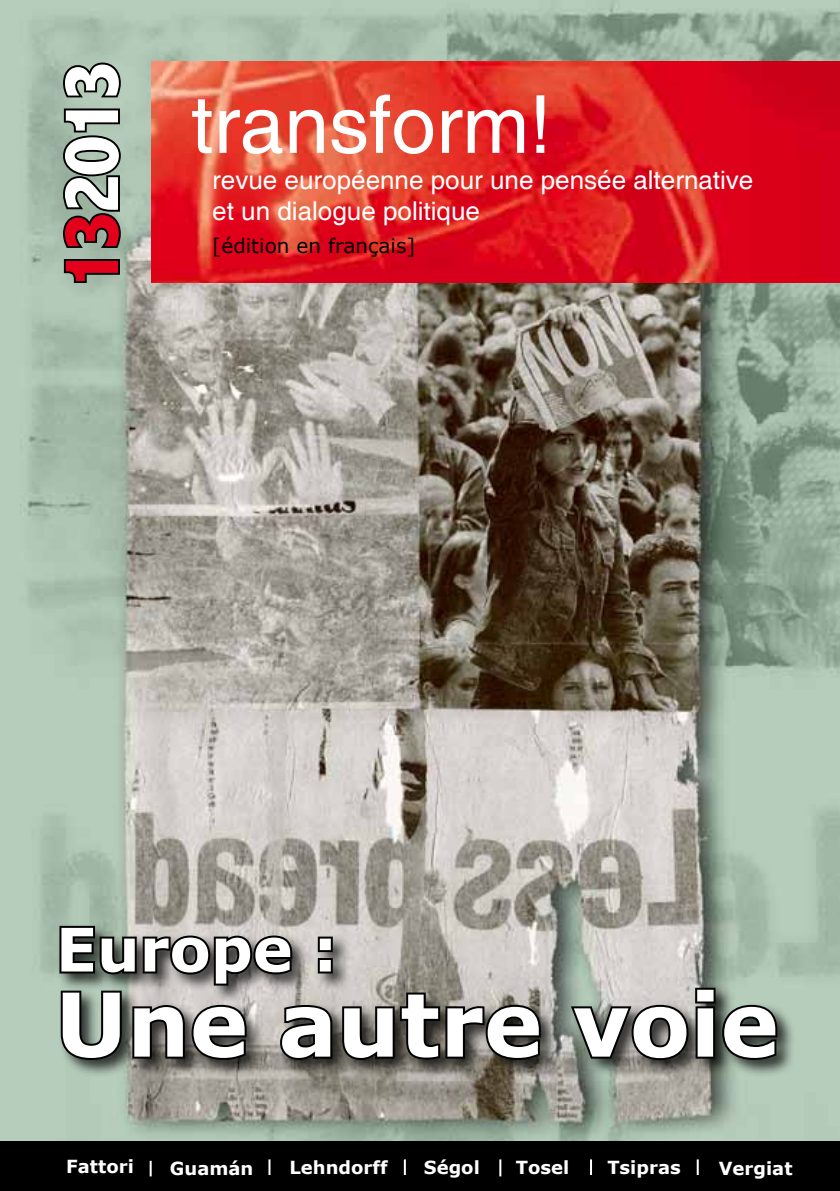
<style>
.page{position:relative;width:840px;height:1191px;background:#fff}
.page>*{position:absolute;margin:0;border:0;box-sizing:border-box;transform-origin:0 0}
.t1{font:700 88px "Verdana";color:#fff}
.t2{font:80px "Helvetica";color:#fff}
.t3{font:800 condensed 80px "Abadi";letter-spacing:-.04em;color:#fff}
.t4{font:700 60px "Verdana";color:#fff}
.t5{font:26px/31.2px "Helvetica";color:#fff}
.t6{font:20px "Verdana";color:#000}
.t7{font:700 18px "Verdana";color:#fff}
.s1{color:#e2001a}
</style>
<div class="page">
<div style="left:0;top:1141px;width:839px;height:50px;background:#000"></div>
<img style="left:0;top:0;width:839px;height:1141px">
<svg style="left:62px;top:257px;width:60px;height:28px;background:#707f73"></svg>
<svg style="left:60px;top:107px;width:63px;height:144px;background:#6d7c70"></svg>
<svg style="left:60px;top:61px;width:63px;height:40px;background:#76867a"></svg>
<div style="left:58px;top:984px;width:737px;height:94px;background:#000;opacity:.75"></div>
<svg style="left:340px;top:990px;width:202px;height:72px;background:#4f4d48"></svg>
<svg style="left:567px;top:985px;width:211px;height:77px;background:#646863"></svg>
<svg style="left:150px;top:1160px;width:2px;height:16px"></svg>
<svg style="left:268px;top:1159px;width:2px;height:16px"></svg>
<svg style="left:403px;top:1159px;width:2px;height:16px"></svg>
<svg style="left:589px;top:1159px;width:2px;height:16px"></svg>
<img style="left:151px;top:62px;width:688px;height:221px">
<svg style="left:696px;top:1159px;width:2px;height:16px"></svg>
<div style="left:57px;top:923px;width:294px;height:81px;background:#000;opacity:.75"></div>
<svg style="left:57px;top:924px;width:277px;height:138px;background:#6b6c67"></svg>
<svg style="left:499px;top:1159px;width:2px;height:17px"></svg>
<h2 class="t3" style="left:45px;top:289px;width:230px;rotate:-90deg"><span class="s1">13</span>2013</h2>
<h2 class="t2" style="left:191px;top:78px;width:362px">transform!</h2>
<p class="t5" style="left:212px;top:165px;width:542px">revue européenne pour une pensée alternative et un dialogue politique</p>
<p class="t6" style="left:212px;top:232px;width:205px">[édition en français]</p>
<h3 class="t4" style="left:56px;top:907px;width:283px">Europe :</h3>
<h1 class="t1" style="left:55px;top:962px;width:724px">Une autre voie</h1>
<p class="t7" style="left:66px;top:1153px;width:69px">Fattori</p>
<p class="t7" style="left:170px;top:1155px;width:85px">Guamán</p>
<p class="t7" style="left:289px;top:1154px;width:100px">Lehndorff</p>
<p class="t7" style="left:423px;top:1154px;width:57px">Ségol</p>
<p class="t7" style="left:515px;top:1154px;width:55px">Tosel</p>
<p class="t7" style="left:607px;top:1154px;width:75px">Tsipras</p>
<p class="t7" style="left:718px;top:1155px;width:75px">Vergiat</p>
</div>
